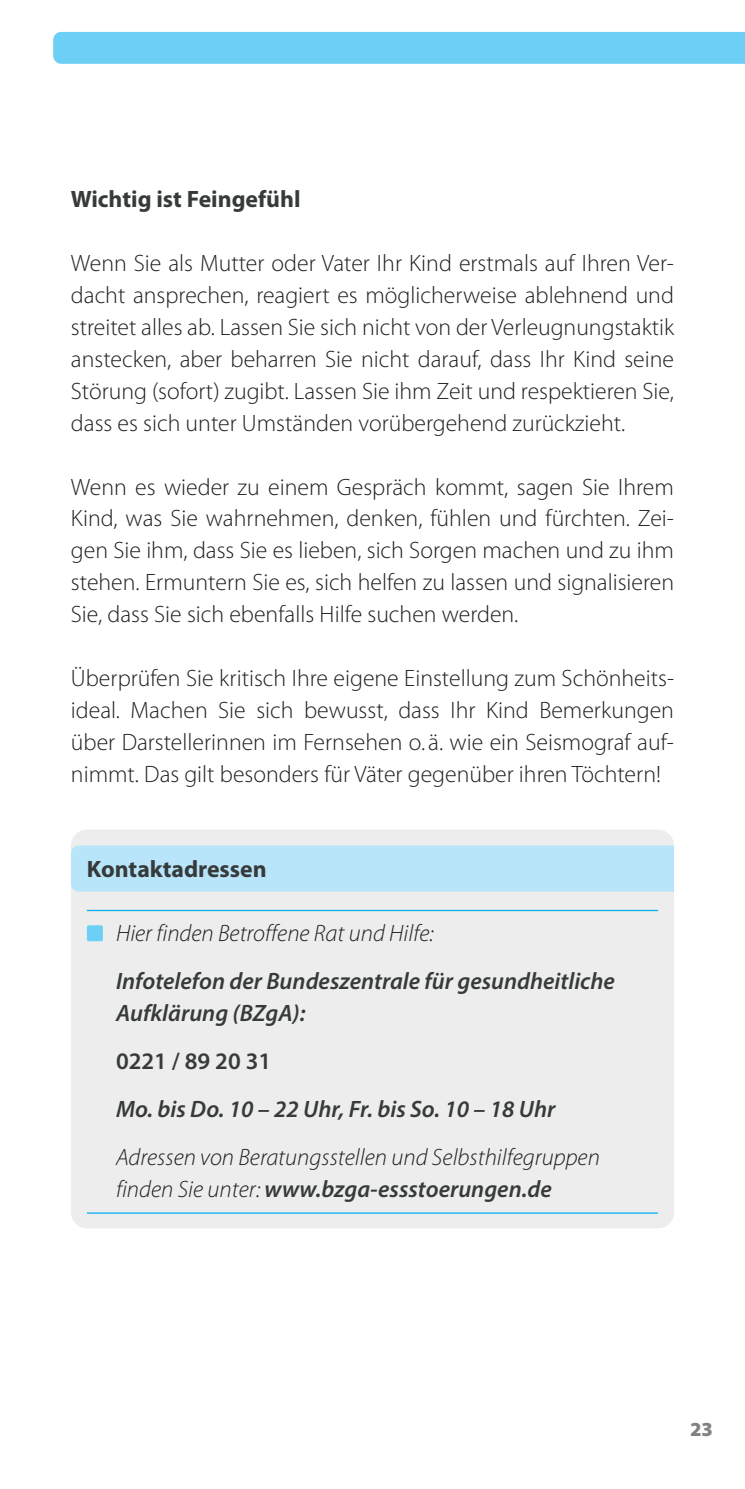
<style>
.page{position:relative;width:745px;height:1489px;background:#fff}
.page>*{position:absolute;margin:0;border:0;box-sizing:border-box;transform-origin:0 0}
.t1{font:300 23.75px/32px "Myriad Pro";color:#231f20;text-align:justify}
.t2{font:italic 300 23.75px/32px "Myriad Pro";color:#231f20}
.t3{font:italic 600 23.75px/32px "Myriad Pro";color:#363a3b}
.t4{font:700 23.75px "Myriad Pro";color:#363a3b}
.t5{font:600 23.75px "Myriad Pro";color:#363a3b}
.t6{font:900 20px "Myriad Pro";color:#808285}
.s1{font-weight:600;color:#363a3b}
</style>
<div class="page">
<div style="left:53px;top:32px;width:691px;height:32px;background:#6bcff6"></div>
<div style="left:71px;top:829px;width:602px;height:399px;background:#ecedec;border-radius:16px"></div>
<div style="left:71px;top:845px;width:602px;height:46px;background:#b9e5fa"></div>
<hr style="left:87px;top:909px;width:570px;height:2px;background:#00aeef">
<hr style="left:87px;top:1212px;width:570px;height:1px;background:#00aeef">
<div style="left:87px;top:925px;width:16px;height:16px;background:#6bcff6;border-radius:2px"></div>
<p class="t4" style="left:71px;top:186px;width:231px">Wichtig ist Feingefühl</p>
<p class="t1" style="left:71px;top:248px;width:604px">Wenn Sie als Mutter oder Vater Ihr Kind erstmals auf Ihren Ver&shy;dacht ansprechen, reagiert es möglicherweise ablehnend und streitet alles ab. Lassen Sie sich nicht von der Verleugnungstaktik anstecken, aber beharren Sie nicht darauf, dass Ihr Kind seine Störung (sofort) zugibt. Lassen Sie ihm Zeit und respektieren Sie, dass es sich unter Umständen vorübergehend zurückzieht.</p>
<p class="t1" style="left:71px;top:471px;width:604px">Wenn es wieder zu einem Gespräch kommt, sagen Sie Ihrem Kind, was Sie wahrnehmen, denken, fühlen und fürchten. Zei&shy;gen Sie ihm, dass Sie es lieben, sich Sorgen machen und zu ihm stehen. Ermuntern Sie es, sich helfen zu lassen und signalisieren Sie, dass Sie sich ebenfalls Hilfe suchen werden.</p>
<p class="t1" style="left:71px;top:662px;width:604px">Überprüfen Sie kritisch Ihre eigene Einstellung zum Schönheits&shy;ideal. Machen Sie sich bewusst, dass Ihr Kind Bemerkungen über Darstellerinnen im Fernsehen o. ä. wie ein Seismograf auf&shy;nimmt. Das gilt besonders für Väter gegenüber ihren Töchtern!</p>
<p class="t4" style="left:87px;top:856px;width:181px">Kontaktadressen</p>
<p class="t2" style="left:116px;top:917px;width:319px">Hier finden Betroffene Rat und Hilfe:</p>
<p class="t3" style="left:116px;top:964px;width:500px">Infotelefon der Bundeszentrale für gesundheitliche<br>Aufklärung (BZgA):</p>
<p class="t5" style="left:116px;top:1047px;width:156px">0221 / 89 20 31</p>
<p class="t3" style="left:116px;top:1092px;width:440px">Mo. bis Do. 10 – 22 Uhr, Fr. bis So. 10 – 18 Uhr</p>
<p class="t2" style="left:116px;top:1141px;width:485px">Adressen von Beratungsstellen und Selbsthilfegruppen finden Sie unter: <span class="s1">www.bzga-essstoerungen.de</span></p>
<p class="t6" style="left:689px;top:1417px;width:24px">23</p>
</div>
